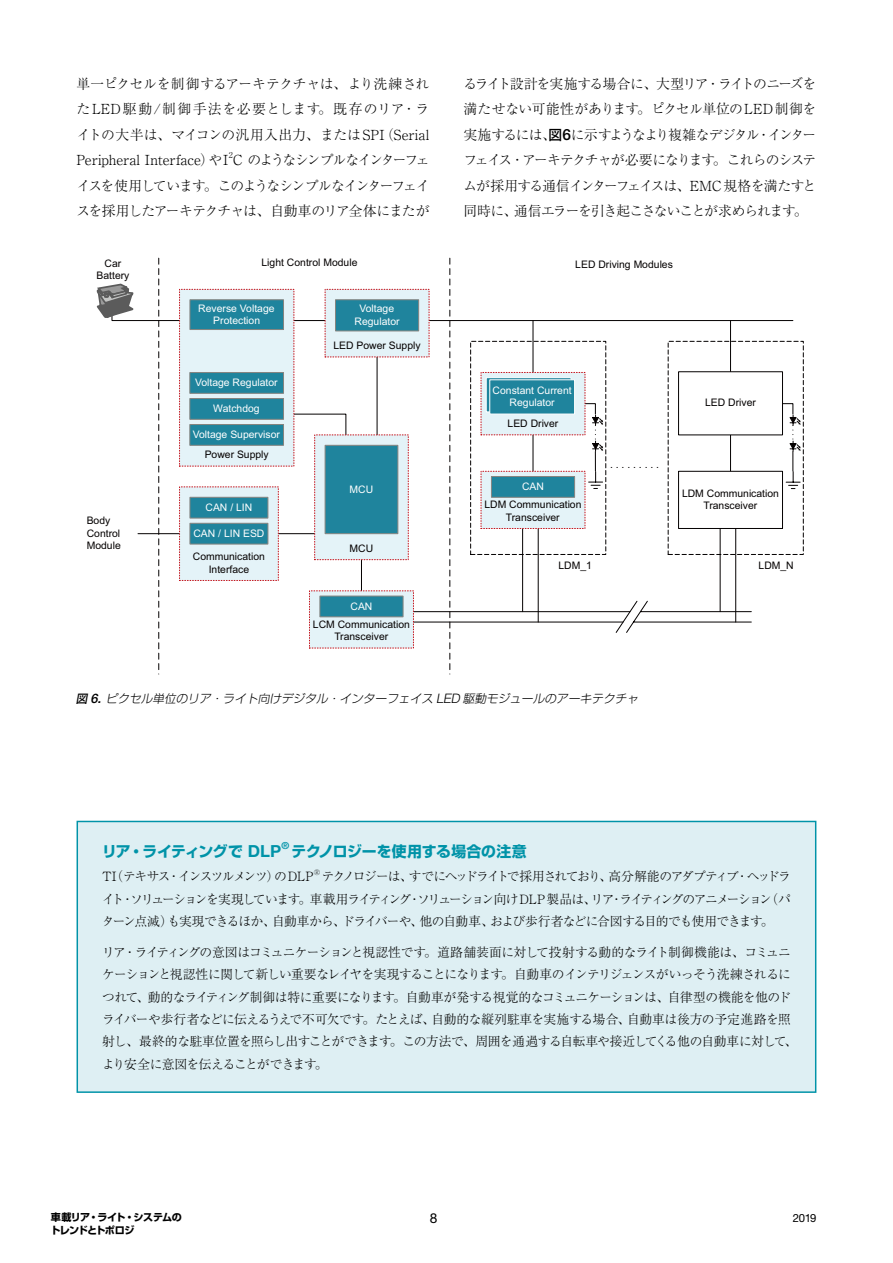
<style>
.page{position:relative;width:893px;height:1263px;background:#fff}
.page>*{position:absolute;margin:0;border:0;box-sizing:border-box;transform-origin:0 0}
.t1{font:700 14.85px "Shin Go Pro";letter-spacing:-.01em;color:#0093a8}
.t2{font:300 13.8px/25.5px "Ryumin Pro";letter-spacing:-.07em;color:#000;text-align:justify}
.t3{font:13.65px "Helvetica Neue LT Std";color:#000}
.t4{font:300 12.75px/22.4px "Ryumin Pro";letter-spacing:-.06em;color:#000;text-align:justify}
.t5{font:300 12.75px "Ryumin Pro";letter-spacing:-.125em;color:#000}
.t6{font:italic 300 11.7px "Shin Go Pro";color:#000}
.t7{font:11.25px "Helvetica Neue LT Std";color:#000}
.t8{font:10.35px/12.5px "Arial";color:#040000;text-align:center}
.t9{font:10.35px/12.5px "Arial";color:#fff;text-align:center}
.t10{font:700 10.05px "Shin Go Pro";letter-spacing:-.035em;color:#000}
.t11{font:700 10.05px "Shin Go Pro";letter-spacing:-.055em;color:#000}
.t12{font:300 8.1px "Ryumin Pro";color:#000}
.t13{font:300 7.5px "Ryumin Pro";color:#000}
.s1{font-family:"Shin Go Pro";font-weight:500}
.s2{font-family:"Helvetica Neue LT Std";font-weight:500;font-size:15.45px}
.s3{font-weight:500}
.s4{font-family:"Helvetica Neue LT Std";font-weight:500;font-size:13.05px}
.s5{font-family:"Helvetica Neue LT Std";font-size:13.05px}
.s6{font-family:"Helvetica Neue LT Std";font-size:16.65px}
</style>
<div class="page">
<svg style="left:470px;top:341px;width:334px;height:214px"></svg>
<svg style="left:449px;top:258px;width:1px;height:416px"></svg>
<hr style="left:294px;top:320px;width:31px;height:1px;background:#040000">
<hr style="left:429px;top:320px;width:364px;height:1px;background:#040000">
<hr style="left:377px;top:357px;width:1px;height:78px;background:#040000">
<hr style="left:278px;top:533px;width:37px;height:1px;background:#040000">
<svg style="left:294px;top:413px;width:53px;height:23px"></svg>
<svg style="left:96px;top:258px;width:84px;height:416px"></svg>
<hr style="left:403px;top:611px;width:227px;height:1px;background:#040000">
<hr style="left:408px;top:622px;width:215px;height:1px;background:#040000">
<hr style="left:361px;top:560px;width:1px;height:31px;background:#040000">
<hr style="left:533px;top:435px;width:1px;height:36px;background:#040000">
<hr style="left:730px;top:435px;width:1px;height:36px;background:#040000">
<svg style="left:782px;top:403px;width:19px;height:86px"></svg>
<svg style="left:584px;top:403px;width:19px;height:86px"></svg>
<hr style="left:533px;top:321px;width:1px;height:51px;background:#040000">
<hr style="left:730px;top:321px;width:1px;height:51px;background:#040000">
<hr style="left:522px;top:528px;width:1px;height:84px;background:#040000">
<hr style="left:538px;top:528px;width:1px;height:94px;background:#040000">
<hr style="left:720px;top:528px;width:1px;height:84px;background:#040000">
<hr style="left:735px;top:528px;width:1px;height:94px;background:#040000">
<div style="left:309px;top:590px;width:105px;height:58px;background:#e4f3f8"></div>
<div style="left:320px;top:596px;width:83px;height:21px;background:#1f849d;border:1px solid #858480"></div>
<div style="left:179px;top:289px;width:115px;height:177px;background:#e4f3f8"></div>
<div style="left:190px;top:300px;width:94px;height:30px;background:#1f849d;border:1px solid #858480"></div>
<div style="left:190px;top:424px;width:94px;height:21px;background:#1f849d;border:1px solid #858480"></div>
<div style="left:190px;top:398px;width:94px;height:21px;background:#1f849d;border:1px solid #858480"></div>
<div style="left:190px;top:372px;width:94px;height:21px;background:#1f849d;border:1px solid #858480"></div>
<div style="left:179px;top:486px;width:100px;height:95px;background:#e4f3f8"></div>
<div style="left:190px;top:497px;width:78px;height:21px;background:#1f849d;border:1px solid #858480"></div>
<div style="left:190px;top:523px;width:78px;height:21px;background:#1f849d;border:1px solid #858480"></div>
<div style="left:325px;top:289px;width:104px;height:68px;background:#e4f3f8"></div>
<div style="left:335px;top:300px;width:84px;height:31px;background:#1f849d;border:1px solid #858480"></div>
<div style="left:481px;top:372px;width:104px;height:63px;background:#e4f3f8"></div>
<div style="left:486px;top:377px;width:85px;height:35px;background:#1f849d;border:1px solid #fff"></div>
<div style="left:489px;top:379px;width:86px;height:35px;background:#1f849d"></div>
<svg style="left:615px;top:600px;width:137px;height:33px"></svg>
<div style="left:678px;top:371px;width:105px;height:64px;background:#fff;border:1px solid #040000"></div>
<div style="left:678px;top:471px;width:105px;height:58px;background:#fff;border:1px solid #040000"></div>
<div style="left:314px;top:434px;width:95px;height:126px;background:#e4f3f8"></div>
<div style="left:325px;top:445px;width:73px;height:89px;background:#1f849d;border:1px solid #858480"></div>
<div style="left:481px;top:471px;width:104px;height:58px;background:#e4f3f8"></div>
<div style="left:491px;top:476px;width:84px;height:21px;background:#1f849d;border:1px solid #858480"></div>
<div style="left:77px;top:821px;width:739px;height:272px;background:#deeff3;border:1px solid #0093a8"></div>
<p class="t2" style="left:77px;top:70px;width:354px">単一ピクセルを制御するアーキテクチャは、より洗練されたLED駆動/制御手法を必要とします。既存のリア・ライトの大半は、マイコンの汎用入出力、またはSPI（Serial Peripheral Interface）やI C のようなシンプルなインターフェ</p>
<p class="t12" style="left:229px;top:149px;width:6px">2</p>
<p class="t2" style="left:77px;top:172px;width:354px">イスを使用しています。このようなシンプルなインターフェイスを採用したアーキテクチャは、自動車のリア全体にまたが</p>
<p class="t8" style="left:105px;top:257px;width:18px">Car</p>
<p class="t8" style="left:262px;top:257px;width:97px">Light Control Module</p>
<p class="t8" style="left:97px;top:269px;width:34px">Battery</p>
<p class="t8" style="left:87px;top:515px;width:36px;text-align:left">Body<br>Control<br>Module</p>
<p class="t9" style="left:198px;top:302px;width:78px">Reverse Voltage<br>Protection</p>
<p class="t9" style="left:195px;top:376px;width:84px">Voltage Regulator</p>
<p class="t9" style="left:213px;top:402px;width:48px">Watchdog</p>
<p class="t9" style="left:193px;top:428px;width:89px">Voltage Supervisor</p>
<p class="t8" style="left:205px;top:449px;width:66px">Power Supply</p>
<p class="t9" style="left:206px;top:501px;width:48px">CAN / LIN</p>
<p class="t9" style="left:193px;top:527px;width:73px">CAN / LIN ESD</p>
<p class="t8" style="left:193px;top:550px;width:74px">Communication<br>Interface</p>
<p class="t9" style="left:355px;top:302px;width:47px">Voltage<br>Regulator</p>
<p class="t8" style="left:333px;top:339px;width:89px">LED Power Supply</p>
<p class="t9" style="left:350px;top:483px;width:25px">MCU</p>
<p class="t8" style="left:350px;top:542px;width:25px">MCU</p>
<p class="t9" style="left:350px;top:600px;width:23px">CAN</p>
<p class="t8" style="left:313px;top:618px;width:99px">LCM Communication<br>Transceiver</p>
<p class="t2" style="left:463px;top:70px;width:354px">るライト設計を実施する場合に、大型リア・ライトのニーズを満たせない可能性があります。ピクセル単位のLED制御を実施するには、<span class="s1">図</span><span class="s2">6</span>に示すようなより複雑なデジタル・インターフェイス・アーキテクチャが必要になります。これらのシステムが採用する通信インターフェイスは、EMC 規格を満たすと同時に、通信エラーを引き起こさないことが求められます。</p>
<p class="t8" style="left:575px;top:258px;width:99px">LED Driving Modules</p>
<p class="t9" style="left:493px;top:384px;width:81px">Constant Current<br>Regulator</p>
<p class="t8" style="left:508px;top:417px;width:52px">LED Driver</p>
<p class="t9" style="left:522px;top:480px;width:23px">CAN</p>
<p class="t8" style="left:484px;top:498px;width:99px">LDM Communication<br>Transceiver</p>
<p class="t8" style="left:610px;top:458px;width:51px">. . . . . . . . .</p>
<p class="t8" style="left:705px;top:397px;width:52px">LED Driver</p>
<p class="t8" style="left:682px;top:487px;width:99px">LDM Communication<br>Transceiver</p>
<p class="t8" style="left:558px;top:559px;width:35px">LDM_1</p>
<p class="t8" style="left:758px;top:559px;width:37px">LDM_N</p>
<p class="t6" style="left:76px;top:689px;width:567px"><span class="s3">図</span> <span class="s4">6.</span> ピクセル単位のリア・ライト向けデジタル・インターフェイス <span class="s5">LED</span> 駆動モジュールのアーキテクチャ</p>
<p class="t1" style="left:102px;top:839px;width:426px">リア・ライティングで <span class="s6">DLP</span><sup>®</sup> テクノロジーを使用する場合の注意</p>
<p class="t5" style="left:102px;top:866px;width:213px">TI（テキサス・インスツルメンツ）の DLP</p>
<p class="t13" style="left:314px;top:866px;width:8px">®</p>
<p class="t4" style="left:102px;top:864px;width:691px;text-indent:220px">テクノロジーは、すでにヘッドライトで採用されており、高分解能のアダプティブ・ヘッドライト・ソリューションを実現しています。車載用ライティング・ソリューション向けDLP製品は、リア・ライティングのアニメーション（パターン点滅）も実現できるほか、自動車から、ドライバーや、他の自動車、および歩行者などに合図する目的でも使用できます。</p>
<p class="t4" style="left:102px;top:940px;width:697px;text-align:left">リア・ライティングの意図はコミュニケーションと視認性です。道路舗装面に対して投射する動的なライト制御機能は、コミュニケーションと視認性に関して新しい重要なレイヤを実現することになります。自動車のインテリジェンスがいっそう洗練されるにつれて、動的なライティング制御は特に重要になります。自動車が発する視覚的なコミュニケーションは、自律型の機能を他のドライバーや歩行者などに伝えるうえで不可欠です。たとえば、自動的な縦列駐車を実施する場合、自動車は後方の予定進路を照射し、最終的な駐車位置を照らし出すことができます。この方法で、周囲を通過する自転車や接近してくる他の自動車に対して、より安全に意図を伝えることができます。</p>
<p class="t10" style="left:51px;top:1209px;width:133px">車載リア・ライト・システムの</p>
<p class="t3" style="left:430px;top:1210px;width:9px">8</p>
<p class="t7" style="left:793px;top:1211px;width:25px">2019</p>
<p class="t11" style="left:50px;top:1222px;width:86px">トレンドとトポロジ</p>
</div>
